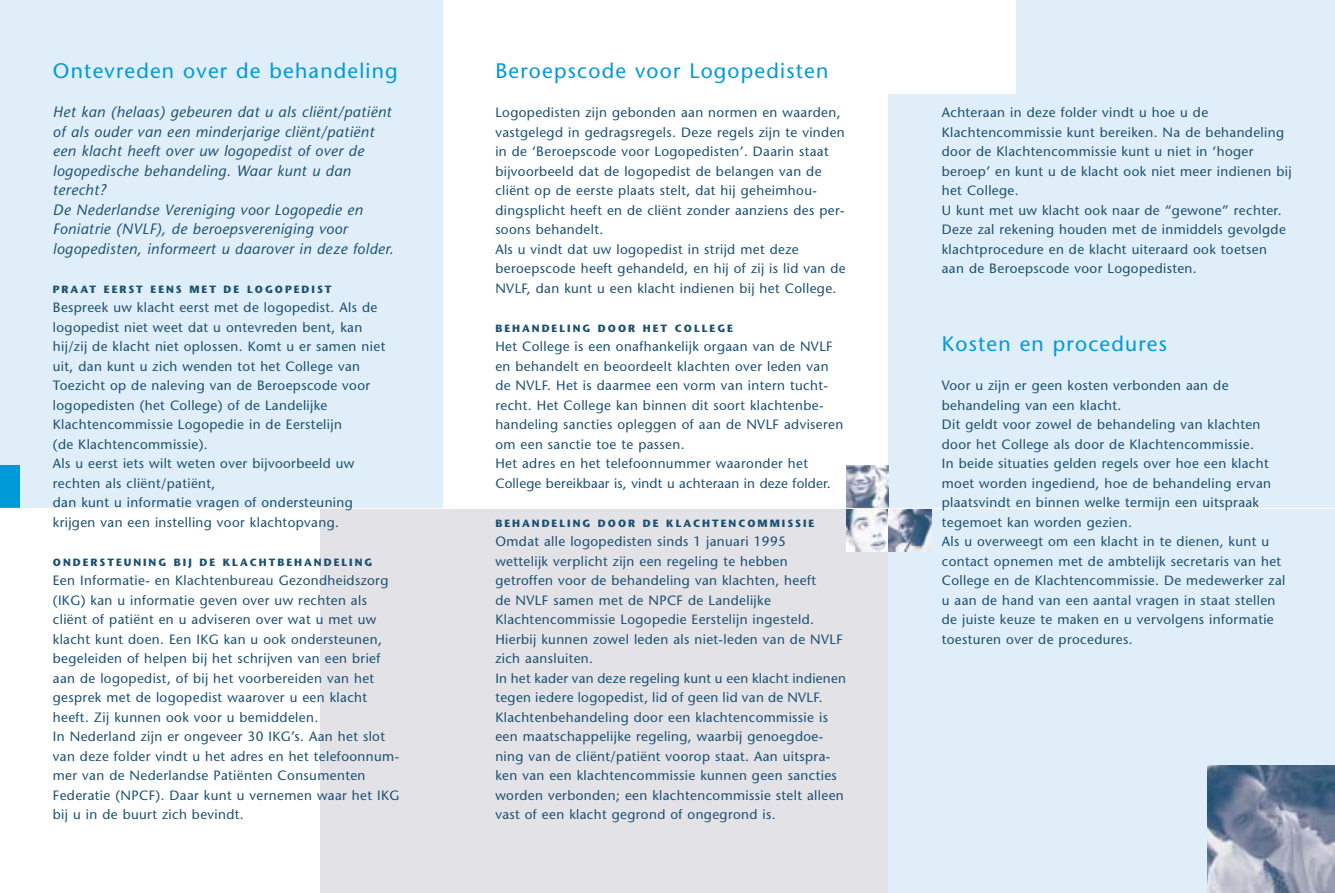
<style>
.page{position:relative;width:1335px;height:893px;background:#fff}
.page>*{position:absolute;margin:0;border:0;box-sizing:border-box;transform-origin:0 0}
.t1{font:21px "Stone Sans";letter-spacing:.055em;color:#0099d8}
.t2{font:italic 15px/19.5px "Stone Sans";letter-spacing:.03em;color:#1c5072}
.t3{font:13.5px/19.5px "Stone Sans";letter-spacing:.03em;color:#1c5072}
.t4{font:700 10.5px "Stone Sans";letter-spacing:.19em;color:#1c5072}
</style>
<div class="page">
<div style="left:320px;top:508px;width:569px;height:384px;background:#e2e2e7"></div>
<div style="left:0;top:0;width:442px;height:508px;background:#dfeef8"></div>
<div style="left:889px;top:0;width:446px;height:892px;background:#dfeef8"></div>
<div style="left:889px;top:0;width:127px;height:94px;background:#fff"></div>
<div style="left:0;top:465px;width:19px;height:43px;background:#0099d8"></div>
<img style="left:1208px;top:765px;width:127px;height:127px">
<img style="left:846px;top:509px;width:43px;height:42px">
<svg style="left:846px;top:466px;width:43px;height:42px;background:#aab2c0"></svg>
<img style="left:889px;top:509px;width:42px;height:42px">
<hr style="left:0;top:508px;width:1335px;height:1px;background:#fff">
<h1 class="t1" style="left:53px;top:63px;width:346px">Ontevreden over de behandeling</h1>
<p class="t2" style="left:53px;top:104px;width:342px">Het kan (helaas) gebeuren dat u als cliënt/patiënt of als ouder van een minderjarige cliënt/patiënt een klacht heeft over uw logopedist of over de logopedische behandeling. Waar kunt u dan terecht?<br>De Nederlandse Vereniging voor Logopedie en Foniatrie (NVLF), de beroepsvereniging voor logopedisten, informeert u daarover in deze folder.</p>
<p class="t4" style="left:53px;top:285px;width:280px">PRAAT EERST EENS MET DE LOGOPEDIST</p>
<p class="t3" style="left:53px;top:299px;width:334px">Bespreek uw klacht eerst met de logopedist. Als de logopedist niet weet dat u ontevreden bent, kan hij/zij de klacht niet oplossen. Komt u er samen niet uit, dan kunt u zich wenden tot het College van Toezicht op de naleving van de Beroepscode voor logopedisten (het College) of de Landelijke Klachtencommissie Logopedie in de Eerstelijn<br>(de Klachtencommissie).<br>Als u eerst iets wilt weten over bijvoorbeeld uw rechten als cliënt/patiënt,<br>dan kunt u informatie vragen of ondersteuning krijgen van een instelling voor klachtopvang.</p>
<p class="t4" style="left:53px;top:558px;width:321px">ONDERSTEUNING BIJ DE KLACHTBEHANDELING</p>
<p class="t3" style="left:53px;top:572px;width:348px">Een Informatie- en Klachtenbureau Gezondheidszorg (IKG) kan u informatie geven over uw rechten als cliënt of patiënt en u adviseren over wat u met uw klacht kunt doen. Een IKG kan u ook ondersteunen, begeleiden of helpen bij het schrijven van een brief aan de logopedist, of bij het voorbereiden van het gesprek met de logopedist waarover u een klacht heeft. Zij kunnen ook voor u bemiddelen.<br>In Nederland zijn er ongeveer 30 IKG’s. Aan het slot van deze folder vindt u het adres en het telefoonnum&shy;mer van de Nederlandse Patiënten Consumenten Federatie (NPCF). Daar kunt u vernemen waar het IKG bij u in de buurt zich bevindt.</p>
<h1 class="t1" style="left:495px;top:63px;width:334px">Beroepscode voor Logopedisten</h1>
<p class="t3" style="left:495px;top:104px;width:352px">Logopedisten zijn gebonden aan normen en waarden, vastgelegd in gedragsregels. Deze regels zijn te vinden in de ‘Beroepscode voor Logopedisten’. Daarin staat bijvoorbeeld dat de logopedist de belangen van de cliënt op de eerste plaats stelt, dat hij geheimhou&shy;dingsplicht heeft en de cliënt zonder aanziens des per&shy;soons behandelt.<br>Als u vindt dat uw logopedist in strijd met deze beroepscode heeft gehandeld, en hij of zij is lid van de NVLF, dan kunt u een klacht indienen bij het College.</p>
<p class="t4" style="left:495px;top:324px;width:239px">BEHANDELING DOOR HET COLLEGE</p>
<p class="t3" style="left:495px;top:338px;width:350px">Het College is een onafhankelijk orgaan van de NVLF en behandelt en beoordeelt klachten over leden van de NVLF. Het is daarmee een vorm van intern tucht&shy;recht. Het College kan binnen dit soort klachtenbe&shy;handeling sancties opleggen of aan de NVLF adviseren om een sanctie toe te passen.<br>Het adres en het telefoonnummer waaronder het College bereikbaar is, vindt u achteraan in deze folder.</p>
<p class="t4" style="left:495px;top:519px;width:320px">BEHANDELING DOOR DE KLACHTENCOMMISSIE</p>
<p class="t3" style="left:495px;top:533px;width:352px">Omdat alle logopedisten sinds 1 januari 1995<br>wettelijk verplicht zijn een regeling te hebben getroffen voor de behandeling van klachten, heeft<br>de NVLF samen met de NPCF de Landelijke Klachtencommissie Logopedie Eerstelijn ingesteld.<br>Hierbij kunnen zowel leden als niet-leden van de NVLF zich aansluiten.<br>In het kader van deze regeling kunt u een klacht indienen tegen iedere logopedist, lid of geen lid van de NVLF.<br>Klachtenbehandeling door een klachtencommissie is een maatschappelijke regeling, waarbij genoegdoe&shy;ning van de cliënt/patiënt voorop staat. Aan uitspra&shy;ken van een klachtencommissie kunnen geen sancties worden verbonden; een klachtencommissie stelt alleen vast of een klacht gegrond of ongegrond is.</p>
<p class="t3" style="left:942px;top:104px;width:351px">Achteraan in deze folder vindt u hoe u de Klachtencommissie kunt bereiken. Na de behandeling door de Klachtencommissie kunt u niet in ‘hoger beroep’ en kunt u de klacht ook niet meer indienen bij het College.<br>U kunt met uw klacht ook naar de “gewone” rechter.<br>Deze zal rekening houden met de inmiddels gevolgde klachtprocedure en de klacht uiteraard ook toetsen aan de Beroepscode voor Logopedisten.</p>
<h1 class="t1" style="left:942px;top:336px;width:227px">Kosten en procedures</h1>
<p class="t3" style="left:942px;top:377px;width:345px">Voor u zijn er geen kosten verbonden aan de behandeling van een klacht.<br>Dit geldt voor zowel de behandeling van klachten door het College als door de Klachtencommissie.<br>In beide situaties gelden regels over hoe een klacht moet worden ingediend, hoe de behandeling ervan plaatsvindt en binnen welke termijn een uitspraak tegemoet kan worden gezien.<br>Als u overweegt om een klacht in te dienen, kunt u contact opnemen met de ambtelijk secretaris van het College en de Klachtencommissie. De medewerker zal u aan de hand van een aantal vragen in staat stellen de juiste keuze te maken en u vervolgens informatie toesturen over de procedures.</p>
</div>
